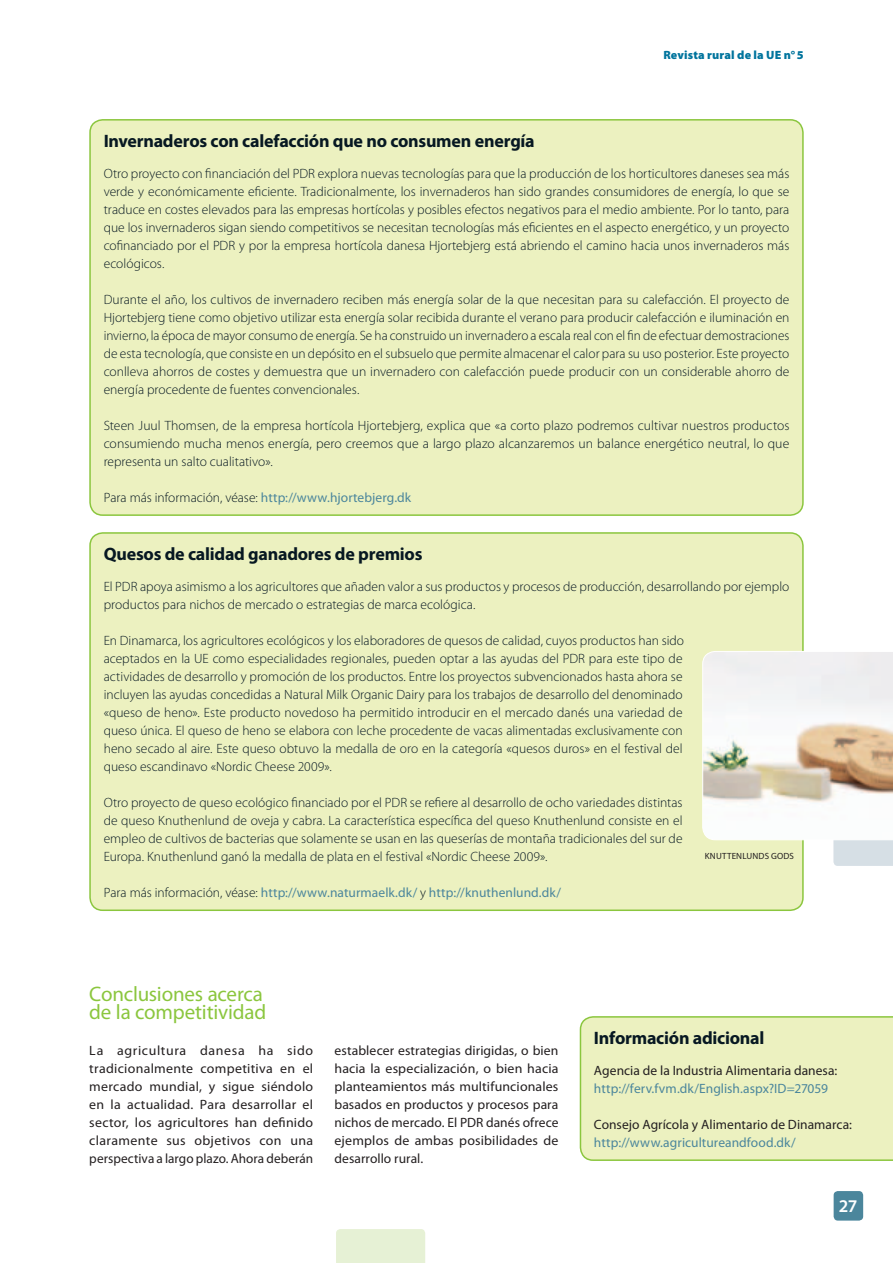
<style>
.page{position:relative;width:893px;height:1263px;background:#fff}
.page>*{position:absolute;margin:0;border:0;box-sizing:border-box;transform-origin:0 0}
.t1{font:21px/18px "Myriad Pro";letter-spacing:-.01em;color:#8bc63e}
.t2{font:700 18px "Myriad Pro";letter-spacing:-.015em;color:#071822}
.t3{font:600 18px "Myriad Pro";color:#fff}
.t4{font:300 13.5px/18px "Myriad Pro";letter-spacing:.005em;color:#071822;text-align:justify}
.t5{font:13.5px/18px "Myriad Pro";letter-spacing:.005em;color:#231f20;text-align:justify}
.t6{font:13.5px "Myriad Pro";color:#4b869c}
.t7{font:900 12px "Myriad Pro";letter-spacing:.015em;color:#00749d}
.t8{font:9px "Myriad Pro";letter-spacing:.13em;color:#231f20}
.s1{font-weight:400;color:#4b869c}
.s2{font-weight:300;color:#071822}
</style>
<div class="page">
<div style="left:834px;top:1191px;width:29px;height:29px;background:#4b869c;border-radius:4px"></div>
<div style="left:580px;top:1016px;width:313px;height:145px;background:#ecf1c0"></div>
<div style="left:90px;top:533px;width:713px;height:377px;background:#ecf1c0;border-radius:13px"></div>
<div style="left:89px;top:532px;width:715px;height:379px;border:2px solid #8bc63e;border-radius:13px"></div>
<div style="left:90px;top:120px;width:713px;height:395px;background:#ecf1c0;border-radius:13px"></div>
<div style="left:89px;top:119px;width:715px;height:397px;border:2px solid #8bc63e;border-radius:13px"></div>
<svg style="left:702px;top:651px;width:191px;height:215px"></svg>
<div style="left:336px;top:1229px;width:89px;height:34px;background:#e6f1d5"></div>
<p class="t7" style="left:663px;top:47px;width:142px">Revista rural de la UE n°5</p>
<h2 class="t2" style="left:104px;top:129px;width:433px">Invernaderos con calefacción que no consumen energía</h2>
<p class="t4" style="left:104px;top:164px;width:687px">Otro proyecto con financiación del PDR explora nuevas tecnologías para que la producción de los horticultores daneses sea más verde y económicamente eficiente. Tradicionalmente, los invernaderos han sido grandes consumidores de energía, lo que se traduce en costes elevados para las empresas hortícolas y posibles efectos negativos para el medio ambiente. Por lo tanto, para que los invernaderos sigan siendo competitivos se necesitan tecnologías más eficientes en el aspecto energético, y un proyecto cofinanciado por el PDR y por la empresa hortícola danesa Hjortebjerg está abriendo el camino hacia unos invernaderos más ecológicos.</p>
<p class="t4" style="left:104px;top:290px;width:687px">Durante el año, los cultivos de invernadero reciben más energía solar de la que necesitan para su calefacción. El proyecto de Hjortebjerg tiene como objetivo utilizar esta energía solar recibida durante el verano para producir calefacción e iluminación en invierno, la época de mayor consumo de energía. Se ha construido un invernadero a escala real con el fin de efectuar demostraciones de esta tecnología, que consiste en un depósito en el subsuelo que permite almacenar el calor para su uso posterior. Este proyecto conlleva ahorros de costes y demuestra que un invernadero con calefacción puede producir con un considerable ahorro de energía procedente de fuentes convencionales.</p>
<p class="t4" style="left:104px;top:416px;width:687px">Steen J uul Thomsen, de la empresa hortícola Hjortebjerg, explica que «a corto plazo podremos cultivar nuestros productos consumiendo mucha menos energía, pero creemos que a largo plazo alcanzaremos un balance energético neutral, lo que representa un salto cualitativo».</p>
<p class="t4" style="left:104px;top:488px;width:309px">Para más información, véase: <span class="s1">http://www.hjortebjerg.dk</span></p>
<h2 class="t2" style="left:104px;top:542px;width:320px">Quesos de calidad ganadores de premios</h2>
<p class="t4" style="left:104px;top:577px;width:687px">El PDR apoya asimismo a los agricultores que añaden valor a sus productos y procesos de producción, desarrollando por ejemplo productos para nichos de mercado o estrategias de marca ecológica.</p>
<p class="t4" style="left:104px;top:631px;width:582px">En Dinamarca, los agricultores ecológicos y los elaboradores de quesos de calidad, cuyos productos han sido aceptados en la UE como especialidades regionales, pueden optar a las ayudas del PDR para este tipo de actividades de desarrollo y promoción de los productos. Entre los proyectos subvencionados hasta ahora se incluyen las ayudas concedidas a Natural Milk Organic Dairy para los trabajos de desarrollo del denominado «queso de heno». Este producto novedoso ha permitido introducir en el mercado danés una variedad de queso única. El queso de heno se elabora con leche procedente de vacas alimentadas exclusivamente con heno secado al aire. Este queso obtuvo la medalla de oro en la categoría «quesos duros» en el festival del queso escandinavo «Nordic Cheese 2009».</p>
<p class="t4" style="left:104px;top:793px;width:580px">Otro proyecto de queso ecológico financiado por el PDR se refiere al desarrollo de ocho variedades distintas de queso Knuthenlund de oveja y cabra. La característica específica del queso Knuthenlund consiste en el empleo de cultivos de bacterias que solamente se usan en las queserías de montaña tradicionales del sur de Europa. Knuthenlund ganó la medalla de plata en el festival «Nordic Cheese 2009».</p>
<p class="t6" style="left:104px;top:884px;width:459px"><span class="s2">Para más información, véase:</span> http://www.naturmaelk.dk/ <span class="s2">y</span> http://knuthenlund.dk/</p>
<p class="t8" style="left:705px;top:850px;width:91px">Knuttenlunds Gods</p>
<h1 class="t1" style="left:89px;top:985px;width:179px">Conclusiones acerca de la competitividad</h1>
<p class="t5" style="left:89px;top:1041px;width:225px">La agricultura danesa ha sido tradicionalmente competitiva en el mercado mundial, y sigue siéndolo en la actualidad. Para desarrollar el sector, los agricultores han definido claramente sus objetivos con una perspectiva a largo plazo. Ahora deberán</p>
<p class="t5" style="left:334px;top:1041px;width:225px">establecer estrategias dirigidas, o bien hacia la especialización, o bien hacia planteamientos más multifuncionales basados en productos y procesos para nichos de mercado. El PDR danés ofrece ejemplos de ambas posibilidades de desarrollo rural.</p>
<h2 class="t2" style="left:594px;top:1026px;width:172px">Información adicional</h2>
<p class="t5" style="left:594px;top:1061px;width:245px">Agencia de la Industria Alimentaria danesa:</p>
<p class="t6" style="left:594px;top:1080px;width:235px">http://ferv.fvm.dk/English.aspx?ID=27059</p>
<p class="t5" style="left:594px;top:1115px;width:259px">Consejo Agrícola y Alimentario de Dinamarca:</p>
<p class="t6" style="left:594px;top:1134px;width:203px">http://www.agricultureandfood.dk/</p>
<h2 class="t3" style="left:839px;top:1194px;width:20px">27</h2>
</div>
